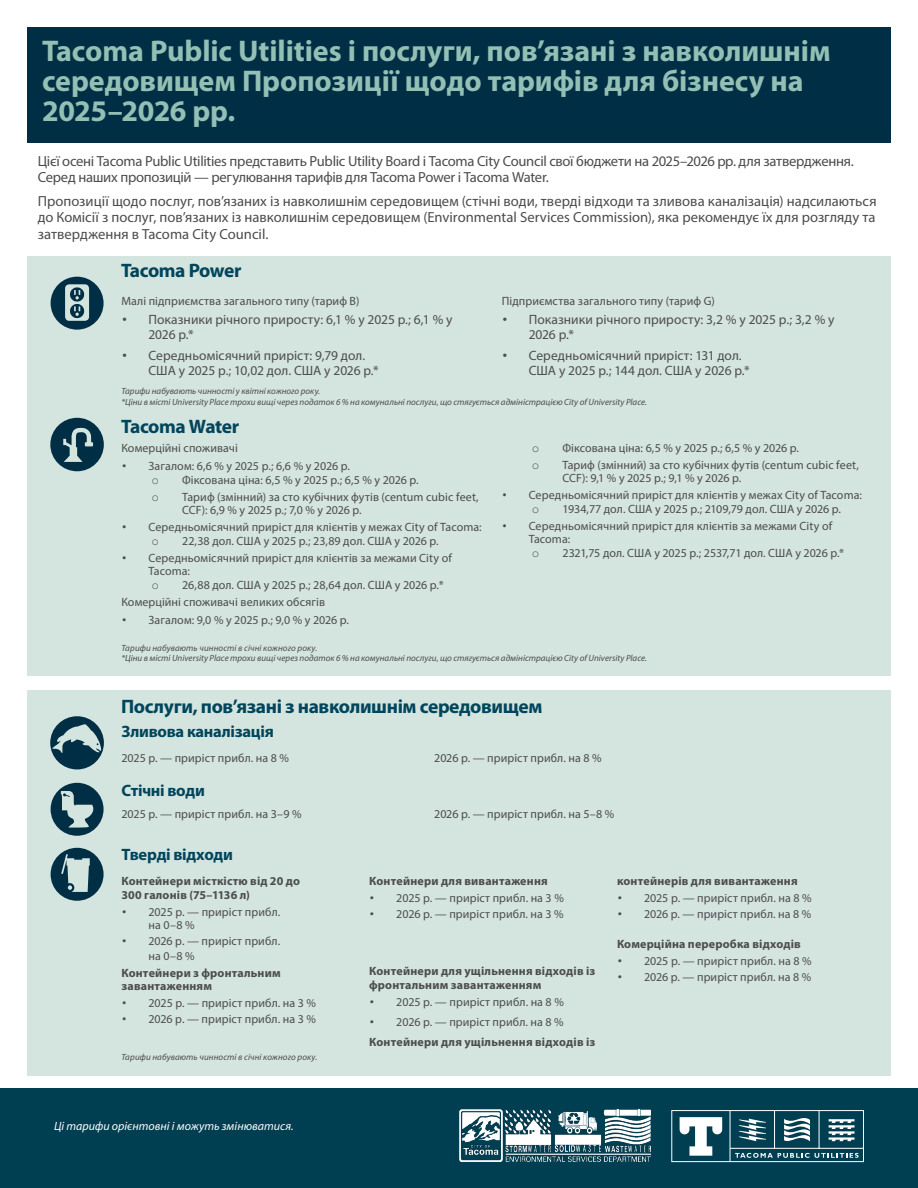
<style>
.page{position:relative;width:918px;height:1188px;background:#fff}
.page>*{position:absolute;margin:0;border:0;box-sizing:border-box;transform-origin:0 0}
.Headline{font:700 30px/30px "Myriad Pro";letter-spacing:-.005em;color:#94bfb4}
.Subhead_3{font:700 19.5px "Myriad Pro";letter-spacing:-.02em;color:#00455b}
.Subhead_3-2{font:700 16.5px "Myriad Pro";letter-spacing:-.015em;color:#00455b}
._4__Body_Copy{font:14.7px/16.5px "Myriad Pro";letter-spacing:-.02em;color:#4b4c4d}
.t1{font:13.5px/15px "Myriad Pro";color:#4d4d4f}
.t2{font:12px/13.5px "Myriad Pro";letter-spacing:.005em;color:#4d4d4f}
.Dash_Bullet{font:12px/13.5px "Myriad Pro";letter-spacing:.005em;color:#4b4c4d}
.Body_column_bullet{font:700 12px/13.5px "Myriad Pro";letter-spacing:.015em;color:#4b4c4d}
.Body_column_bullet-2{font:12px "Myriad Pro";letter-spacing:.005em;color:#4b4c4d}
._4__Body_Copy-2{font:italic 12px "Myriad Pro";color:#fff}
.Dash_Bullet-2{font:italic 9px/10.5px "Myriad Pro";letter-spacing:.005em;color:#4b4c4d}
.s1{font-family:"Gotham";font-weight:300}
</style>
<div class="page">
<div style="left:0;top:1088px;width:918px;height:100px;background:#003e52"></div>
<div style="left:671px;top:1110px;width:193px;height:52px;border:1px solid #fff"></div>
<svg style="left:735px;top:1153px;width:124px;height:5px"></svg>
<hr style="left:730px;top:1148px;width:134px;height:1px;background:#fff">
<hr style="left:774px;top:1111px;width:1px;height:37px;background:#fff">
<hr style="left:819px;top:1111px;width:1px;height:37px;background:#fff">
<svg style="left:680px;top:1117px;width:42px;height:39px"></svg>
<svg style="left:784px;top:1118px;width:26px;height:24px"></svg>
<svg style="left:829px;top:1119px;width:26px;height:22px"></svg>
<svg style="left:739px;top:1119px;width:27px;height:22px"></svg>
<hr style="left:730px;top:1111px;width:1px;height:51px;background:#fff">
<img style="left:459px;top:1109px;width:192px;height:53px">
<div style="left:27px;top:27px;width:864px;height:116px;background:#002f45"></div>
<div style="left:27px;top:256px;width:864px;height:419px;background:#d4e4df"></div>
<svg style="left:51px;top:277px;width:53px;height:53px"></svg>
<svg style="left:50px;top:418px;width:54px;height:53px"></svg>
<div style="left:27px;top:690px;width:864px;height:386px;background:#d4e4df"></div>
<svg style="left:51px;top:848px;width:53px;height:53px"></svg>
<svg style="left:51px;top:783px;width:53px;height:53px"></svg>
<svg style="left:50px;top:716px;width:54px;height:53px"></svg>
<p class="Headline" style="left:42px;top:36px;width:790px">Tacoma Public Utilities і послуги, пов’язані з навколишнім середовищем Пропозиції щодо тарифів для бізнесу на<br>2025–2026 рр.</p>
<p class="_4__Body_Copy" style="left:38px;top:153px;width:818px">Цієї осені Tacoma Public Utilities представить Public Utility Board і Tacoma City Council свої бюджети на 2025–2026 рр. для затвердження.<br>Серед наших пропозицій — регулювання тарифів для Tacoma Power і Tacoma Water.</p>
<p class="_4__Body_Copy" style="left:38px;top:192px;width:840px;text-align:justify">Пропозиції щодо послуг, пов’язаних із навколишнім середовищем (стічні води, тверді відходи та зливова каналізація) надсилаються до Комісії з послуг, пов’язаних із навколишнім середовищем (Environmental Services Commission), яка рекомендує їх для розгляду та затвердження в Tacoma City Council.</p>
<p class="Subhead_3" style="left:121px;top:260px;width:122px">Tacoma Power</p>
<p class="Dash_Bullet" style="left:122px;top:294px;width:239px">Малі підприємства загального типу (тариф B)</p>
<p class="t1" style="left:148px;top:312px;width:306px;text-indent:-27px"><span class="s1">•</span> Показники річного приросту: 6,1 % у 2025 р.; 6,1 % у<br>2026 р.*</p>
<p class="t1" style="left:148px;top:348px;width:232px;text-indent:-27px"><span class="s1">•</span> Середньомісячний приріст: 9,79 дол.<br>США у 2025 р.; 10,02 дол. США у 2026 р.*</p>
<p class="Dash_Bullet" style="left:502px;top:294px;width:215px">Підприємства загального типу (тариф G)</p>
<p class="t1" style="left:529px;top:312px;width:307px;text-indent:-27px"><span class="s1">•</span> Показники річного приросту: 3,2 % у 2025 р.; 3,2 % у<br>2026 р.*</p>
<p class="t1" style="left:529px;top:348px;width:223px;text-indent:-27px"><span class="s1">•</span> Середньомісячний приріст: 131 дол.<br>США у 2025 р.; 144 дол. США у 2026 р.*</p>
<p class="Dash_Bullet-2" style="left:122px;top:386px;width:527px">Тарифи набувають чинності у квітні кожного року.<br>*Ціни в місті University Place трохи вищі через податок 6 % на комунальні послуги, що стягується адміністрацією City of University Place.</p>
<p class="Subhead_3" style="left:121px;top:415px;width:119px">Tacoma Water</p>
<p class="Dash_Bullet" style="left:122px;top:441px;width:118px">Комерційні споживачі</p>
<p class="t2" style="left:122px;top:459px;width:230px"><span class="s1">•</span> Загалом: 6,6 % у 2025 р.; 6,6 % у 2026 р.</p>
<p class="Dash_Bullet" style="left:182px;top:473px;width:238px">Фіксована ціна: 6,5 % у 2025 р.; 6,5 % у 2026 р.</p>
<p class="Dash_Bullet" style="left:182px;top:490px;width:298px">Тариф (змінний) за сто кубічних футів (centum cubic feet,<br>CCF): 6,9 % у 2025 р.; 7,0 % у 2026 р.</p>
<p class="t2" style="left:122px;top:521px;width:362px"><span class="s1">•</span> Середньомісячний приріст для клієнтів у межах City of Tacoma:</p>
<p class="Dash_Bullet" style="left:182px;top:534px;width:258px">22,38 дол. США у 2025 р.; 23,89 дол. США у 2026 р.</p>
<p class="t2" style="left:148px;top:551px;width:305px;text-indent:-27px"><span class="s1">•</span> Середньомісячний приріст для клієнтів за межами City of<br>Tacoma:</p>
<p class="Dash_Bullet" style="left:182px;top:578px;width:263px">26,88 дол. США у 2025 р.; 28,64 дол. США у 2026 р.*</p>
<p class="Dash_Bullet" style="left:122px;top:595px;width:205px">Комерційні споживачі великих обсягів</p>
<p class="t2" style="left:122px;top:614px;width:229px"><span class="s1">•</span> Загалом: 9,0 % у 2025 р.; 9,0 % у 2026 р.</p>
<p class="Dash_Bullet" style="left:562px;top:441px;width:238px">Фіксована ціна: 6,5 % у 2025 р.; 6,5 % у 2026 р.</p>
<p class="Dash_Bullet" style="left:562px;top:458px;width:298px">Тариф (змінний) за сто кубічних футів (centum cubic feet,<br>CCF): 9,1 % у 2025 р.; 9,1 % у 2026 р.</p>
<p class="t2" style="left:502px;top:488px;width:362px"><span class="s1">•</span> Середньомісячний приріст для клієнтів у межах City of Tacoma:</p>
<p class="Dash_Bullet" style="left:562px;top:502px;width:280px">1934,77 дол. США у 2025 р.; 2109,79 дол. США у 2026 р.</p>
<p class="t2" style="left:529px;top:519px;width:305px;text-indent:-27px"><span class="s1">•</span> Середньомісячний приріст для клієнтів за межами City of<br>Tacoma:</p>
<p class="Dash_Bullet" style="left:562px;top:546px;width:283px">2321,75 дол. США у 2025 р.; 2537,71 дол. США у 2026 р.*</p>
<p class="Dash_Bullet-2" style="left:122px;top:643px;width:527px">Тарифи набувають чинності в січні кожного року.<br>*Ціни в місті University Place трохи вищі через податок 6 % на комунальні послуги, що стягується адміністрацією City of University Place.</p>
<p class="Subhead_3" style="left:121px;top:696px;width:423px">Послуги, пов’язані з навколишнім середовищем</p>
<p class="Subhead_3-2" style="left:122px;top:722px;width:154px">Зливова каналізація</p>
<p class="Body_column_bullet-2" style="left:122px;top:750px;width:169px">2025 р. — приріст прибл. на 8 %</p>
<p class="Body_column_bullet-2" style="left:434px;top:750px;width:169px">2026 р. — приріст прибл. на 8 %</p>
<p class="Subhead_3-2" style="left:122px;top:781px;width:85px">Стічні води</p>
<p class="Body_column_bullet-2" style="left:122px;top:807px;width:182px">2025 р. — приріст прибл. на 3–9 %</p>
<p class="Body_column_bullet-2" style="left:434px;top:807px;width:182px">2026 р. — приріст прибл. на 5–8 %</p>
<p class="Subhead_3-2" style="left:122px;top:846px;width:113px">Тверді відходи</p>
<p class="Body_column_bullet" style="left:122px;top:875px;width:180px">Контейнери місткістю від 20 до<br>300 галонів (75–1136 л)</p>
<p class="t2" style="left:148px;top:905px;width:133px;text-indent:-27px"><span class="s1">•</span> 2025 р. — приріст прибл. на 0–8 %</p>
<p class="t2" style="left:148px;top:934px;width:133px;line-height:15px;text-indent:-27px"><span class="s1">•</span> 2026 р. — приріст прибл. на 0–8 %</p>
<p class="Body_column_bullet" style="left:122px;top:966px;width:161px">Контейнери з фронтальним завантаженням</p>
<p class="t2" style="left:122px;top:996px;width:196px"><span class="s1">•</span> 2025 р. — приріст прибл. на 3 %</p>
<p class="t2" style="left:122px;top:1012px;width:196px"><span class="s1">•</span> 2026 р. — приріст прибл. на 3 %</p>
<p class="Dash_Bullet-2" style="left:122px;top:1052px;width:197px">Тарифи набувають чинності в січні кожного року.</p>
<p class="_4__Body_Copy-2" style="left:54px;top:1120px;width:241px">Ці тарифи орієнтовні і можуть змінюватися.</p>
<p class="Body_column_bullet" style="left:369px;top:875px;width:180px">Контейнери для вивантаження</p>
<p class="t2" style="left:369px;top:891px;width:196px"><span class="s1">•</span> 2025 р. — приріст прибл. на 3 %</p>
<p class="t2" style="left:369px;top:907px;width:196px"><span class="s1">•</span> 2026 р. — приріст прибл. на 3 %</p>
<p class="Body_column_bullet" style="left:369px;top:964px;width:228px">Контейнери для ущільнення відходів із фронтальним завантаженням</p>
<p class="t2" style="left:369px;top:995px;width:196px"><span class="s1">•</span> 2025 р. — приріст прибл. на 8 %</p>
<p class="t2" style="left:369px;top:1015px;width:196px"><span class="s1">•</span> 2026 р. — приріст прибл. на 8 %</p>
<p class="Body_column_bullet" style="left:369px;top:1035px;width:228px">Контейнери для ущільнення відходів із</p>
<p class="Body_column_bullet" style="left:617px;top:875px;width:182px">контейнерів для вивантаження</p>
<p class="t2" style="left:617px;top:891px;width:196px"><span class="s1">•</span> 2025 р. — приріст прибл. на 8 %</p>
<p class="t2" style="left:617px;top:907px;width:196px"><span class="s1">•</span> 2026 р. — приріст прибл. на 8 %</p>
<p class="Body_column_bullet" style="left:617px;top:937px;width:185px">Комерційна переробка відходів</p>
<p class="t2" style="left:617px;top:954px;width:196px"><span class="s1">•</span> 2025 р. — приріст прибл. на 8 %</p>
<p class="t2" style="left:617px;top:970px;width:196px"><span class="s1">•</span> 2026 р. — приріст прибл. на 8 %</p>
</div>
